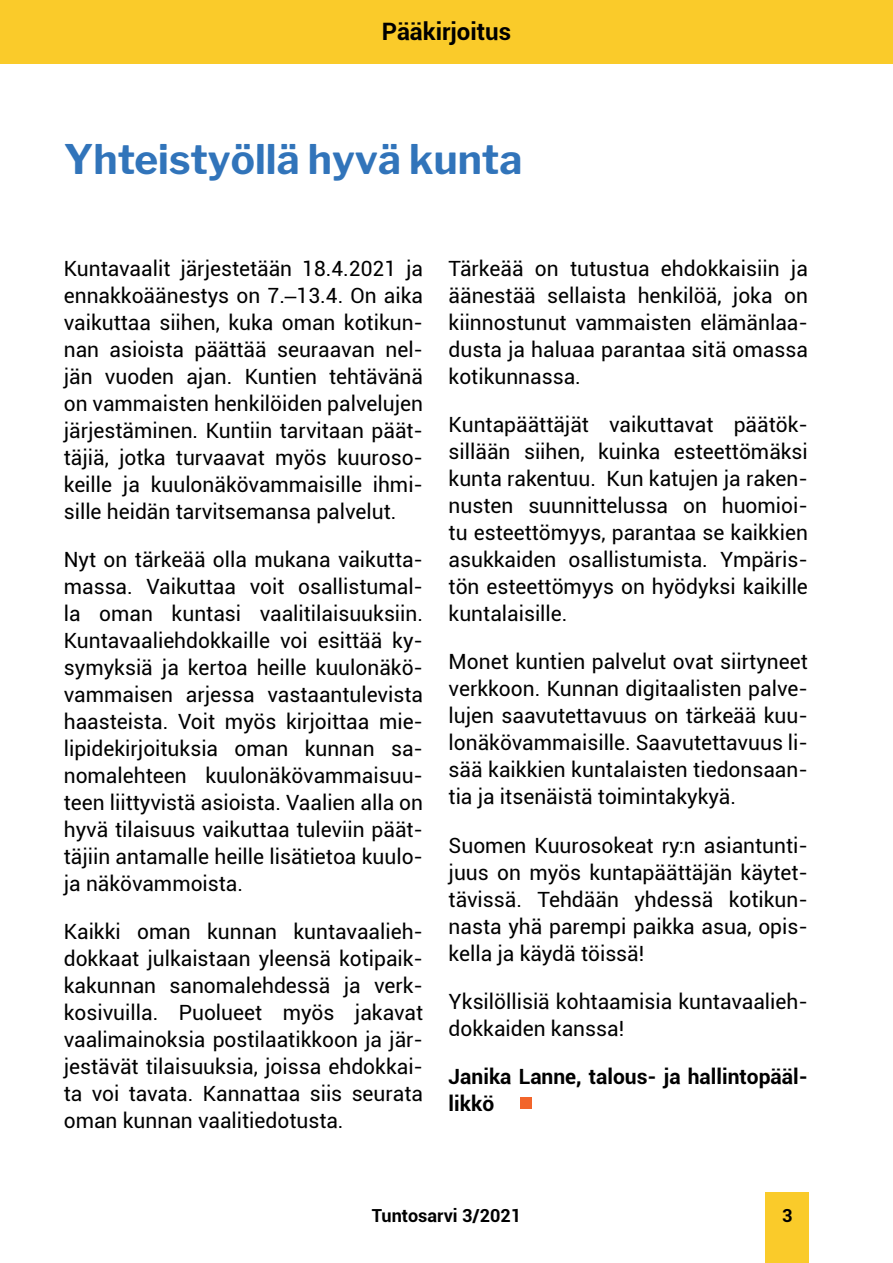
<style>
.page{position:relative;width:893px;height:1263px;background:#fff}
.page>*{position:absolute;margin:0;border:0;box-sizing:border-box;transform-origin:0 0}
.t1{font:700 40.5px "Libre Franklin";color:#3174ba}
.t2{font:700 24px "Roboto";color:#000}
.t3{font:21px/27px "Roboto";color:#000;text-align:justify}
.t4{font:700 21px/27px "Roboto";color:#000}
.t5{font:700 18px "Roboto";color:#000}
.s1{font-family:"Arial"}
</style>
<div class="page">
<div style="left:765px;top:1192px;width:44px;height:71px;background:#facb2a"></div>
<div style="left:0;top:0;width:893px;height:64px;background:#facb2a"></div>
<div style="left:521px;top:1097px;width:11px;height:12px;background:#f2652b"></div>
<p class="t2" style="left:382px;top:15px;width:131px">Pääkirjoitus</p>
<h1 class="t1" style="left:64px;top:135px;width:460px">Yhteistyöllä hyvä kunta</h1>
<p class="t3" style="left:64px;top:254px;width:361px">Kuntavaalit järjestetään 18.4.2021 ja ennakkoäänestys on 7.<span class="s1">–</span>13.4. On aika vaikuttaa siihen, kuka oman kotikun&shy;nan asioista päättää seuraavan nel&shy;jän vuoden ajan. Kuntien tehtävänä on vammaisten henkilöiden palvelujen järjestäminen. Kuntiin tarvitaan päät&shy;täjiä, jotka turvaavat myös kuuroso&shy;keille ja kuulonäkövammaisille ihmi&shy;sille heidän tarvitsemansa palvelut.</p>
<p class="t3" style="left:64px;top:545px;width:361px">Nyt on tärkeää olla mukana vaikutta&shy;massa. Vaikuttaa voit osallistumal&shy;la oman kuntasi vaalitilaisuuksiin.<br>Kuntavaaliehdokkaille voi esittää ky&shy;symyksiä ja kertoa heille kuulonäkö&shy;vammaisen arjessa vastaantulevista haasteista. Voit myös kirjoittaa mie&shy;lipidekirjoituksia oman kunnan sa&shy;nomalehteen kuulonäkövammaisuu&shy;teen liittyvistä asioista. Vaalien alla on hyvä tilaisuus vaikuttaa tuleviin päät&shy;täjiin antamalle heille lisätietoa kuulo&shy;ja näkövammoista.</p>
<p class="t3" style="left:64px;top:917px;width:361px">Kaikki oman kunnan kuntavaalieh&shy;dokkaat julkaistaan yleensä kotipaik&shy;kakunnan sanomalehdessä ja verk&shy;kosivuilla. Puolueet myös jakavat vaalimainoksia postilaatikkoon ja jär&shy;jestävät tilaisuuksia, joissa ehdokkai&shy;ta voi tavata. Kannattaa siis seurata oman kunnan vaalitiedotusta.</p>
<p class="t3" style="left:449px;top:254px;width:361px">Tärkeää on tutustua ehdokkaisiin ja äänestää sellaista henkilöä, joka on kiinnostunut vammaisten elämänlaa&shy;dusta ja haluaa parantaa sitä omassa kotikunnassa.</p>
<p class="t3" style="left:449px;top:410px;width:361px">Kuntapäättäjät vaikuttavat päätök&shy;sillään siihen, kuinka esteettömäksi kunta rakentuu. Kun katujen ja raken&shy;nusten suunnittelussa on huomioi&shy;tu esteettömyys, parantaa se kaikkien asukkaiden osallistumista. Ympäris&shy;tön esteettömyys on hyödyksi kaikille kuntalaisille.</p>
<p class="t3" style="left:449px;top:647px;width:361px">Monet kuntien palvelut ovat siirtyneet verkkoon. Kunnan digitaalisten palve&shy;lujen saavutettavuus on tärkeää kuu&shy;lonäkövammaisille. Saavutettavuus li&shy;sää kaikkien kuntalaisten tiedonsaan&shy;tia ja itsenäistä toimintakykyä.</p>
<p class="t3" style="left:449px;top:831px;width:361px">Suomen Kuurosokeat ry:n asiantunti&shy;juus on myös kuntapäättäjän käytet&shy;tävissä. Tehdään yhdessä kotikun&shy;nasta yhä parempi paikka asua, opis&shy;kella ja käydä töissä!</p>
<p class="t3" style="left:449px;top:987px;width:361px">Yksilöllisiä kohtaamisia kuntavaalieh&shy;dokkaiden kanssa!</p>
<p class="t4" style="left:449px;top:1062px;width:361px">Janika Lanne, talous- ja hallintopääl&shy;likkö</p>
<p class="t5" style="left:372px;top:1203px;width:151px">Tuntosarvi 3/2021</p>
<p class="t5" style="left:782px;top:1203px;width:12px">3</p>
</div>
